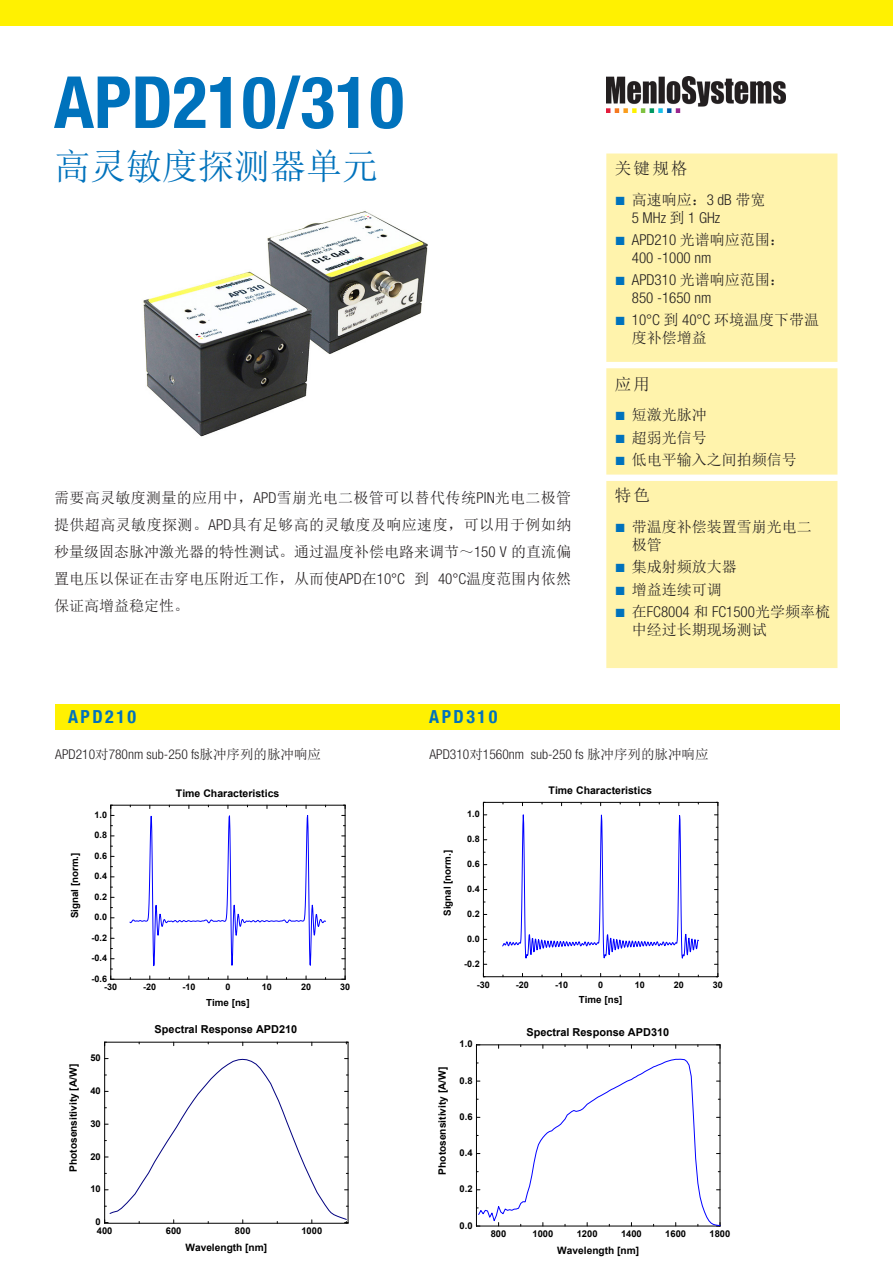
<style>
.page{position:relative;width:893px;height:1263px;background:#fff}
.page>*{position:absolute;margin:0;border:0;box-sizing:border-box;transform-origin:0 0}
.t1{font:700 condensed 72px "Helvetica Neue LT Com";color:#0072bc}
.Subtitle{font:36px "Sim Sun";color:#0072bc}
.Paragraph_Title_2{font:700 condensed 18px "Helvetica Neue LT Com";letter-spacing:.14em;color:#0072bc}
.Paragraph_Title_2-2{font:16.5px "Sim Sun";letter-spacing:.14em;color:#231f20}
.t2{font:15px/27px "Sim Sun";color:#231f20}
.t3{font:300 condensed 15px/18px "Helvetica Neue LT Com";color:#231f20}
.t4{font:300 condensed 13.5px "Helvetica Neue LT Com";color:#231f20}
.t5{font:700 10.95px "Arial";color:#000}
.t6{font:700 10.5px "Arial";color:#000}
.t7{font:700 10.2px "Arial";color:#000}
.t8{font:700 9.75px "Arial";color:#000}
.t9{font:700 9.3px "Arial";color:#000}
.t10{font:700 9px "Arial";color:#000}
.s1{font-family:"Helvetica Neue LT Com";font-weight:300;font-stretch:condensed}
.s2{font-family:"Times New Roman";font-weight:400;font-stretch:normal;font-size:18px;color:#0072bc}
.s3{font-family:"Sim Sun";font-weight:400;font-stretch:normal}
.s4{font-family:"Times New Roman";font-size:18px;color:#0072bc}
</style>
<div class="page">
<div style="left:0;top:0;width:893px;height:26px;background:#fff101"></div>
<img style="left:607px;top:77px;width:179px;height:36px">
<img style="left:143px;top:211px;width:285px;height:226px">
<div style="left:606px;top:153px;width:231px;height:515px;background:#fff3ac"></div>
<div style="left:55px;top:704px;width:785px;height:25px;background:#fff101"></div>
<hr style="left:105px;top:1223px;width:243px;height:1px;background:#000">
<hr style="left:104px;top:1042px;width:1px;height:181px;background:#000">
<hr style="left:105px;top:1042px;width:243px;height:1px;background:#000">
<hr style="left:348px;top:1042px;width:1px;height:181px;background:#000">
<svg style="left:104px;top:1058px;width:244px;height:165px"></svg>
<hr style="left:483px;top:976px;width:235px;height:1px;background:#000">
<hr style="left:483px;top:802px;width:1px;height:175px;background:#000">
<hr style="left:483px;top:802px;width:235px;height:1px;background:#000">
<hr style="left:717px;top:802px;width:1px;height:175px;background:#000">
<svg style="left:502px;top:802px;width:197px;height:157px"></svg>
<hr style="left:111px;top:979px;width:234px;height:1px;background:#000">
<hr style="left:110px;top:805px;width:1px;height:174px;background:#000">
<hr style="left:111px;top:805px;width:234px;height:1px;background:#000">
<hr style="left:345px;top:805px;width:1px;height:174px;background:#000">
<svg style="left:129px;top:805px;width:197px;height:174px"></svg>
<hr style="left:476px;top:1045px;width:1px;height:181px;background:#000">
<hr style="left:476px;top:1044px;width:244px;height:1px;background:#000">
<hr style="left:720px;top:1045px;width:1px;height:181px;background:#000">
<svg style="left:477px;top:1059px;width:244px;height:167px"></svg>
<p class="t1" style="left:54px;top:59px;width:351px">APD210/310</p>
<p class="Subtitle" style="left:54px;top:148px;width:325px">高灵敏度探测器单元</p>
<p class="t2" style="left:54px;top:484px;width:519px;text-align:justify">需要高灵敏度测量的应用中，<span class="s1">APD</span>雪崩光电二极管可以替代传统<span class="s1">PIN</span>光电二极管提供超高灵敏度探测。<span class="s1">APD</span>具有足够高的灵敏度及响应速度，可以用于例如纳秒量级固态脉冲激光器的特性测试。通过温度补偿电路来调节～<span class="s1">150 V</span> 的直流偏置电压以保证在击穿电压附近工作，从而使<span class="s1">APD</span>在<span class="s1">10°C</span> 到 <span class="s1">40°C</span>温度范围内依然保证高增益稳定性。</p>
<p class="Paragraph_Title_2-2" style="left:615px;top:160px;width:74px">关键规格</p>
<p class="t3" style="left:632px;top:190px;width:135px;text-indent:-17px"><span class="s2">■</span> <span class="s3">高速响应：</span>3 dB <span class="s3">带宽<br></span>5 MHz <span class="s3">到</span> 1 GHz</p>
<p class="t3" style="left:632px;top:230px;width:154px;text-indent:-17px"><span class="s2">■</span> APD210 <span class="s3">光谱响应范围：<br></span>400 -1000 nm</p>
<p class="t3" style="left:632px;top:271px;width:154px;text-indent:-17px"><span class="s2">■</span> APD310 <span class="s3">光谱响应范围：<br></span>850 -1650 nm</p>
<p class="t2" style="left:632px;top:311px;width:189px;line-height:18px;text-indent:-17px"><span class="s4">■</span> <span class="s1">10°C</span> 到 <span class="s1">40°C</span> 环境温度下带温度补偿增益</p>
<p class="Paragraph_Title_2-2" style="left:615px;top:375px;width:37px">应用</p>
<p class="t2" style="left:615px;top:401px;width:94px"><span class="s4">■</span> 短激光脉冲</p>
<p class="t2" style="left:615px;top:424px;width:94px"><span class="s4">■</span> 超弱光信号</p>
<p class="t2" style="left:615px;top:446px;width:184px"><span class="s4">■</span> 低电平输入之间拍频信号</p>
<p class="Paragraph_Title_2-2" style="left:615px;top:487px;width:37px">特色</p>
<p class="t2" style="left:632px;top:518px;width:181px;line-height:18px;text-indent:-17px"><span class="s4">■</span> 带温度补偿装置雪崩光电二极管</p>
<p class="t2" style="left:615px;top:553px;width:124px"><span class="s4">■</span> 集成射频放大器</p>
<p class="t2" style="left:615px;top:576px;width:109px"><span class="s4">■</span> 增益连续可调</p>
<p class="t2" style="left:632px;top:602px;width:200px;line-height:18px;text-indent:-17px"><span class="s4">■</span> 在<span class="s1">FC8004</span> 和 <span class="s1">FC1500</span>光学频率梳中经过长期现场测试</p>
<p class="Paragraph_Title_2" style="left:68px;top:706px;width:70px">APD210</p>
<p class="Paragraph_Title_2" style="left:429px;top:706px;width:70px">APD310</p>
<p class="t4" style="left:55px;top:747px;width:267px">APD210<span class="s3">对</span>780nm sub-250 fs<span class="s3">脉冲序列的脉冲响应</span></p>
<p class="t4" style="left:429px;top:747px;width:281px">APD310<span class="s3">对</span>1560nm sub-250 fs <span class="s3">脉冲序列的脉冲响应</span></p>
<p class="t8" style="left:68px;top:918px;width:67px;rotate:-90deg">Signal [norm.]</p>
<p class="t7" style="left:66px;top:1172px;width:109px;rotate:-90deg">Photosensitivity [A/W]</p>
<p class="t10" style="left:95px;top:808px;width:14px">1.0</p>
<p class="t10" style="left:95px;top:829px;width:14px">0.8</p>
<p class="t10" style="left:95px;top:849px;width:14px">0.6</p>
<p class="t10" style="left:95px;top:870px;width:14px">0.4</p>
<p class="t10" style="left:95px;top:890px;width:14px">0.2</p>
<p class="t10" style="left:95px;top:911px;width:14px">0.0</p>
<p class="t10" style="left:92px;top:931px;width:17px">-0.2</p>
<p class="t10" style="left:92px;top:952px;width:17px">-0.4</p>
<p class="t6" style="left:176px;top:786px;width:105px">Time Characteristics</p>
<p class="t10" style="left:92px;top:972px;width:17px">-0.6</p>
<p class="t10" style="left:104px;top:980px;width:15px">-30</p>
<p class="t10" style="left:143px;top:980px;width:15px">-20</p>
<p class="t10" style="left:182px;top:980px;width:15px">-10</p>
<p class="t10" style="left:225px;top:980px;width:7px">0</p>
<p class="t10" style="left:262px;top:980px;width:12px">10</p>
<p class="t10" style="left:301px;top:980px;width:12px">20</p>
<p class="t10" style="left:340px;top:980px;width:12px">30</p>
<p class="t8" style="left:206px;top:995px;width:45px">Time [ns]</p>
<p class="t9" style="left:90px;top:1051px;width:12px">50</p>
<p class="t9" style="left:90px;top:1084px;width:12px">40</p>
<p class="t9" style="left:90px;top:1117px;width:12px">30</p>
<p class="t9" style="left:90px;top:1150px;width:12px">20</p>
<p class="t9" style="left:90px;top:1182px;width:12px">10</p>
<p class="t5" style="left:155px;top:1022px;width:144px">Spectral Response APD210</p>
<p class="t9" style="left:96px;top:1215px;width:7px">0</p>
<p class="t9" style="left:97px;top:1224px;width:17px">400</p>
<p class="t9" style="left:166px;top:1224px;width:17px">600</p>
<p class="t9" style="left:235px;top:1224px;width:17px">800</p>
<p class="t9" style="left:301px;top:1224px;width:22px">1000</p>
<p class="t7" style="left:185px;top:1240px;width:83px">Wavelength [nm]</p>
<p class="t8" style="left:441px;top:916px;width:67px;rotate:-90deg">Signal [norm.]</p>
<p class="t10" style="left:467px;top:808px;width:14px">1.0</p>
<p class="t10" style="left:467px;top:833px;width:14px">0.8</p>
<p class="t10" style="left:467px;top:858px;width:14px">0.6</p>
<p class="t10" style="left:467px;top:882px;width:14px">0.4</p>
<p class="t10" style="left:467px;top:907px;width:14px">0.2</p>
<p class="t10" style="left:467px;top:932px;width:14px">0.0</p>
<p class="t10" style="left:464px;top:957px;width:17px">-0.2</p>
<p class="t6" style="left:549px;top:783px;width:105px">Time Characteristics</p>
<p class="t10" style="left:477px;top:978px;width:15px">-30</p>
<p class="t10" style="left:516px;top:978px;width:15px">-20</p>
<p class="t10" style="left:555px;top:978px;width:15px">-10</p>
<p class="t10" style="left:598px;top:978px;width:7px">0</p>
<p class="t10" style="left:635px;top:978px;width:12px">10</p>
<p class="t10" style="left:674px;top:978px;width:12px">20</p>
<p class="t10" style="left:713px;top:978px;width:12px">30</p>
<p class="t8" style="left:579px;top:993px;width:45px">Time [ns]</p>
<p class="t5" style="left:526px;top:1024px;width:144px">Spectral Response APD310</p>
<p class="t7" style="left:435px;top:1174px;width:109px;rotate:-90deg">Photosensitivity [A/W]</p>
<p class="t9" style="left:460px;top:1037px;width:15px">1.0</p>
<p class="t9" style="left:460px;top:1074px;width:15px">0.8</p>
<p class="t9" style="left:460px;top:1110px;width:15px">0.6</p>
<p class="t9" style="left:460px;top:1146px;width:15px">0.4</p>
<p class="t9" style="left:460px;top:1182px;width:15px">0.2</p>
<p class="t9" style="left:460px;top:1219px;width:15px">0.0</p>
<p class="t9" style="left:491px;top:1227px;width:17px">800</p>
<p class="t9" style="left:532px;top:1227px;width:22px">1000</p>
<p class="t9" style="left:577px;top:1227px;width:22px">1200</p>
<p class="t9" style="left:621px;top:1227px;width:22px">1400</p>
<p class="t9" style="left:665px;top:1227px;width:22px">1600</p>
<p class="t9" style="left:709px;top:1227px;width:22px">1800</p>
<p class="t7" style="left:557px;top:1243px;width:83px">Wavelength [nm]</p>
</div>
